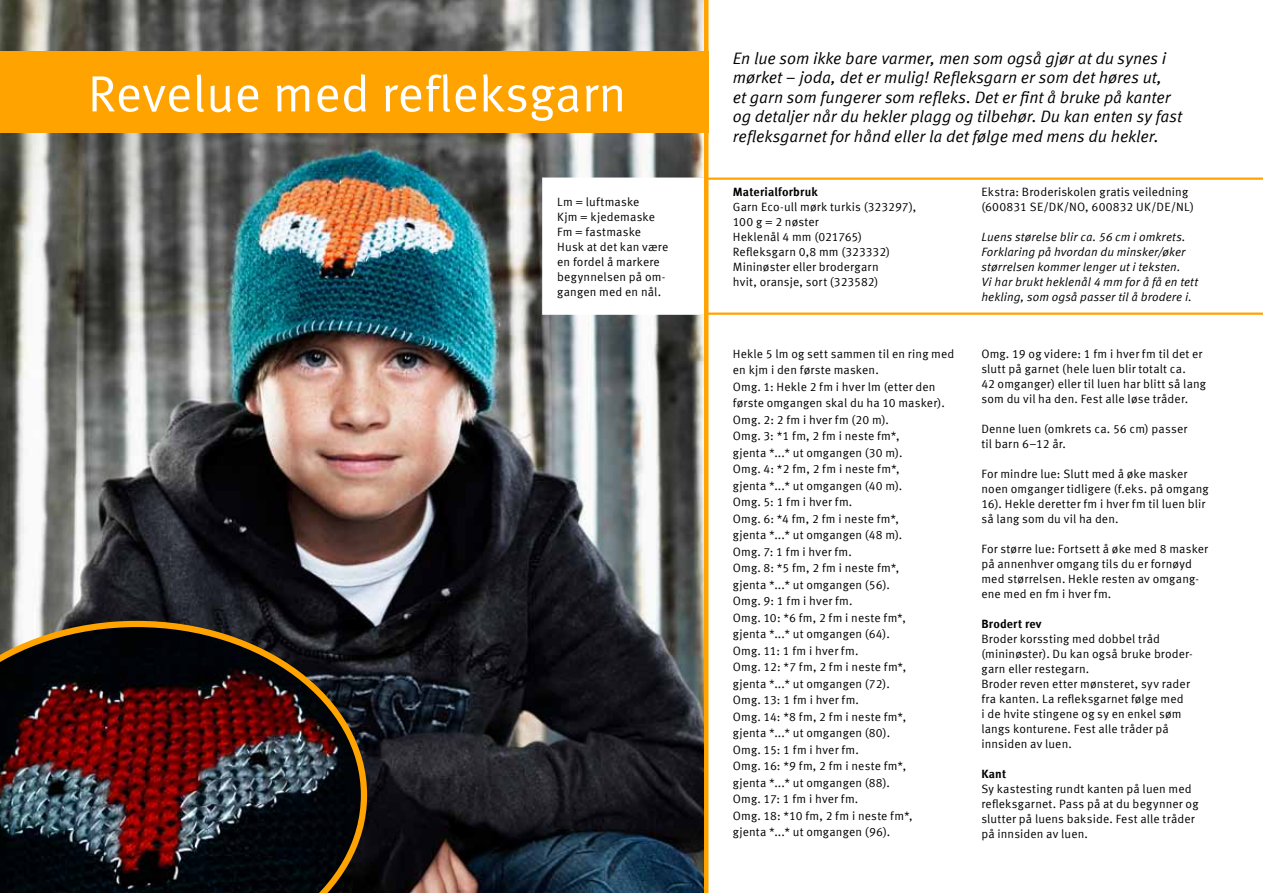
<style>
.page{position:relative;width:1263px;height:893px;background:#fff}
.page>*{position:absolute;margin:0;border:0;box-sizing:border-box;transform-origin:0 0}
.t1{font:51px "Meta Offc Norm";color:#fff}
.t2{font:16.5px/19.5px "Meta Offc Norm Ita";letter-spacing:-.005em;color:#000}
.t3{font:12px/15px "Meta Offc Norm";letter-spacing:.015em;color:#000}
.t4{font:12px/15px "Meta Offc Norm Ita";letter-spacing:.01em;color:#000}
.t5{font:700 12px "Meta Offc";letter-spacing:.015em;color:#000}
</style>
<div class="page">
<img style="left:0;top:0;width:704px;height:893px">
<div style="left:0;top:51px;width:708px;height:82px;background:#ffa300"></div>
<img style="left:0;top:621px;width:367px;height:272px">
<svg style="left:708px;top:178px;width:555px;height:137px"></svg>
<div style="left:542px;top:178px;width:164px;height:137px;background:#fff;border:2px solid #fff"></div>
<hr style="left:704px;top:0;width:4px;height:893px;background:#ffa300">
<h1 class="t1" style="left:88px;top:64px;width:540px">Revelue med refleksgarn</h1>
<p class="t3" style="left:557px;top:194px;width:113px">Lm = luftmaske<br>Kjm = kjedemaske<br>Fm = fastmaske<br>Husk at det kan være en fordel å markere begynnelsen på om&shy;gangen med en nål.</p>
<p class="t2" style="left:733px;top:49px;width:451px">En lue som ikke bare varmer, men som også gjør at du synes i mørket – joda, det er mulig! Refleksgarn er som det høres ut,<br>et garn som fungerer som refleks. Det er fint å bruke på kanter og detaljer når du hekler plagg og tilbehør. Du kan enten sy fast refleksgarnet for hånd eller la det følge med mens du hekler.</p>
<p class="t5" style="left:733px;top:185px;width:86px">Materialforbruk</p>
<p class="t3" style="left:733px;top:200px;width:185px">Garn Eco-ull mørk turkis (323297),<br>100 g = 2 nøster<br>Heklenål 4 mm (021765)<br>Refleksgarn 0,8 mm (323332)<br>Mininøster eller brodergarn<br>hvit, oransje, sort (323582)</p>
<p class="t3" style="left:981px;top:185px;width:214px">Ekstra: Broderiskolen gratis veiledning (600831 SE/DK/NO, 600832 UK/DE/NL)</p>
<p class="t4" style="left:981px;top:230px;width:218px">Luens størelse blir ca. 56 cm i omkrets.<br>Forklaring på hvordan du minsker/øker størrelsen kommer lenger ut i teksten.<br>Vi har brukt heklenål 4 mm for å få en tett hekling, som også passer til å brodere i.</p>
<p class="t3" style="left:733px;top:346px;width:223px;line-height:16.5px">Hekle 5 lm og sett sammen til en ring med en kjm i den første masken.<br>Omg. 1: Hekle 2 fm i hver lm (etter den første omgangen skal du ha 10 masker).<br>Omg. 2: 2 fm i hver fm (20 m).<br>Omg. 3: *1 fm, 2 fm i neste fm*,<br>gjenta *...* ut omgangen (30 m).<br>Omg. 4: *2 fm, 2 fm i neste fm*,<br>gjenta *...* ut omgangen (40 m).<br>Omg. 5: 1 fm i hver fm.<br>Omg. 6: *4 fm, 2 fm i neste fm*,<br>gjenta *...* ut omgangen (48 m).<br>Omg. 7: 1 fm i hver fm.<br>Omg. 8: *5 fm, 2 fm i neste fm*,<br>gjenta *...* ut omgangen (56).<br>Omg. 9: 1 fm i hver fm.<br>Omg. 10: *6 fm, 2 fm i neste fm*,<br>gjenta *...* ut omgangen (64).<br>Omg. 11: 1 fm i hver fm.<br>Omg. 12: *7 fm, 2 fm i neste fm*,<br>gjenta *...* ut omgangen (72).<br>Omg. 13: 1 fm i hver fm.<br>Omg. 14: *8 fm, 2 fm i neste fm*,<br>gjenta *...* ut omgangen (80).<br>Omg. 15: 1 fm i hver fm.<br>Omg. 16: *9 fm, 2 fm i neste fm*,<br>gjenta *...* ut omgangen (88).<br>Omg. 17: 1 fm i hver fm.<br>Omg. 18: *10 fm, 2 fm i neste fm*,<br>gjenta *...* ut omgangen (96).</p>
<p class="t3" style="left:981px;top:346px;width:226px">Omg. 19 og videre: 1 fm i hver fm til det er slutt på garnet (hele luen blir totalt ca.<br>42 omganger) eller til luen har blitt så lang som du vil ha den. Fest alle løse tråder.</p>
<p class="t3" style="left:981px;top:421px;width:208px">Denne luen (omkrets ca. 56 cm) passer til barn 6–12 år.</p>
<p class="t3" style="left:981px;top:466px;width:229px">For mindre lue: Slutt med å øke masker noen omganger tidligere (f.eks. på omgang 16). Hekle deretter fm i hver fm til luen blir så lang som du vil ha den.</p>
<p class="t3" style="left:981px;top:541px;width:228px">For større lue: Fortsett å øke med 8 masker på annenhver omgang tils du er fornøyd med størrelsen. Hekle resten av omgang&shy;ene med en fm i hver fm.</p>
<p class="t5" style="left:981px;top:617px;width:62px">Brodert rev</p>
<p class="t3" style="left:981px;top:631px;width:213px">Broder korssting med dobbel tråd (mininøster). Du kan også bruke broder&shy;garn eller restegarn.<br>Broder reven etter mønsteret, syv rader fra kanten. La refleksgarnet følge med<br>i de hvite stingene og sy en enkel søm langs konturene. Fest alle tråder på innsiden av luen.</p>
<p class="t5" style="left:981px;top:767px;width:26px">Kant</p>
<p class="t3" style="left:981px;top:781px;width:219px">Sy kastesting rundt kanten på luen med refleksgarnet. Pass på at du begynner og slutter på luens bakside. Fest alle tråder på innsiden av luen.</p>
</div>
